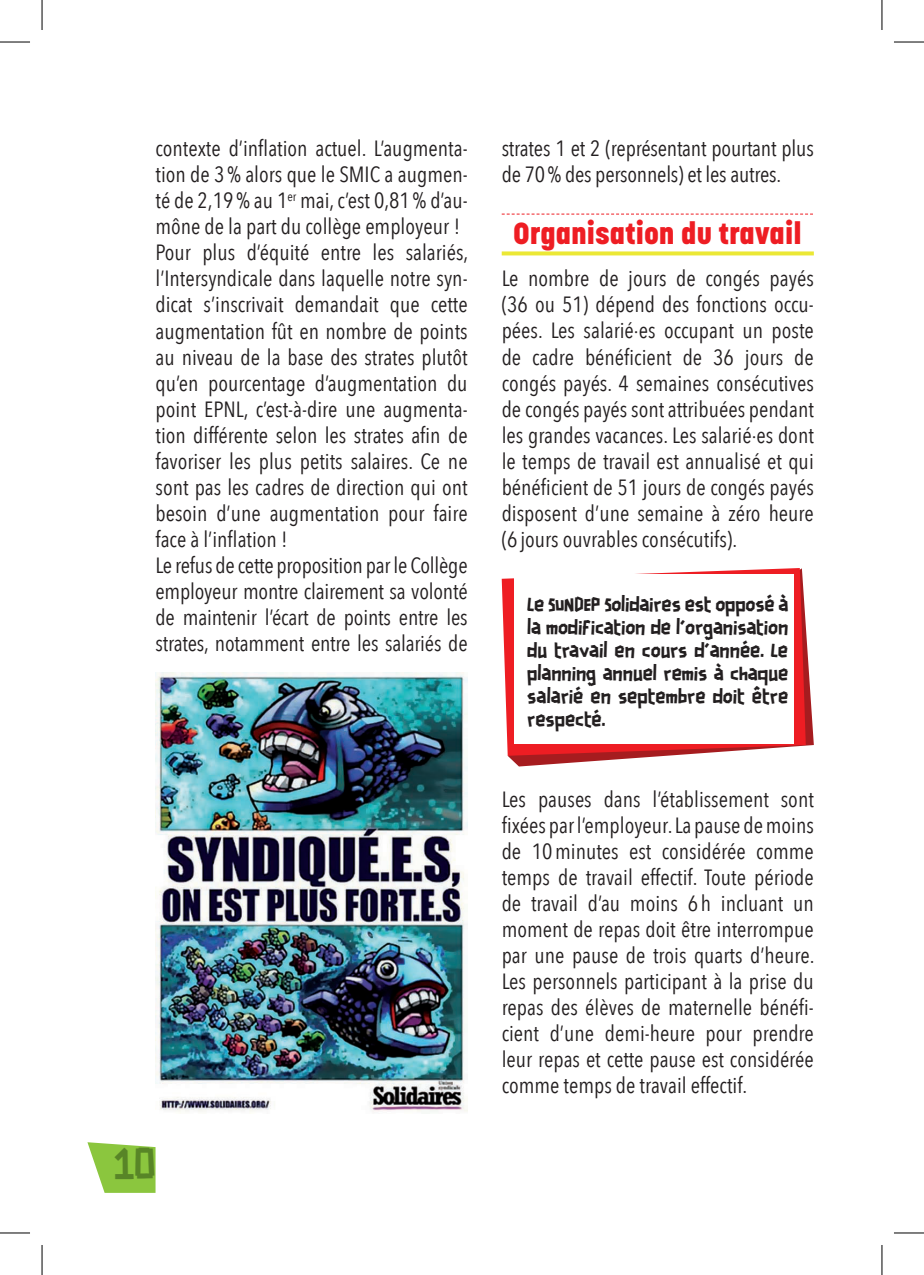
<style>
.page{position:relative;width:924px;height:1275px;background:#fff}
.page>*{position:absolute;margin:0;border:0;box-sizing:border-box;transform-origin:0 0}
.t1{font:36px "Scotchlidaires";color:#588527}
.t2{font:800 30px "Korolev";color:#ee1d23}
.t3{font:22px/26px "Avenir Next Condensed";color:#231f20}
.t4{font:18px/23px "Scotchlidaires";letter-spacing:-.005em;color:#231f20;text-align:justify}
</style>
<div class="page">
<svg style="left:508px;top:615px;width:305px;height:151px"></svg>
<svg style="left:501px;top:568px;width:304px;height:188px;fill:#ee1d23"></svg>
<div style="left:514px;top:574px;width:279px;height:169px;background:#fff"></div>
<svg style="left:87px;top:1142px;width:68px;height:50px"></svg>
<svg style="left:501px;top:214px;width:311px;height:1px"></svg>
<svg style="left:501px;top:251px;width:312px;height:4px"></svg>
<img style="left:155px;top:672px;width:312px;height:440px">
<hr style="left:0;top:42px;width:30px;height:1px;background:#000">
<hr style="left:893px;top:42px;width:30px;height:1px;background:#000">
<hr style="left:0;top:1232px;width:30px;height:1px;background:#000">
<hr style="left:893px;top:1232px;width:30px;height:1px;background:#000">
<hr style="left:42px;top:0;width:1px;height:30px;background:#000">
<hr style="left:42px;top:1245px;width:1px;height:30px;background:#000">
<hr style="left:881px;top:0;width:1px;height:30px;background:#000">
<hr style="left:881px;top:1245px;width:1px;height:30px;background:#000">
<p class="t3" style="left:155px;top:135px;width:314px">contexte d’inflation actuel. L’augmenta&shy;tion de 3% alors que le SMIC a augmen&shy;té de 2,19% au 1<sup>er</sup> mai, c’est 0,81% d’au&shy;mône de la part du collège employeur !<br>Pour plus d’équité entre les salariés, l’Intersyndicale dans laquelle notre syn&shy;dicat s’inscrivait demandait que cette augmentation fût en nombre de points au niveau de la base des strates plutôt qu’en pourcentage d’augmentation du point EPNL, c’est-à-dire une augmenta&shy;tion différente selon les strates afin de favoriser les plus petits salaires. Ce ne sont pas les cadres de direction qui ont besoin d’une augmentation pour faire face à l’inflation !<br>Le refus de cette proposition par le Collège employeur montre clairement sa volonté de maintenir l’écart de points entre les strates, notamment entre les salariés de</p>
<p class="t3" style="left:501px;top:135px;width:313px">strates 1 et 2 (représentant pourtant plus de 70% des personnels) et les autres.</p>
<h2 class="t2" style="left:513px;top:215px;width:290px">Organisation du travail</h2>
<p class="t3" style="left:501px;top:265px;width:313px;text-align:justify">Le nombre de jours de congés payés (36 ou 51) dépend des fonctions occu&shy;pées. Les salarié·es occupant un poste de cadre bénéficient de 36 jours de congés payés. 4 semaines consécutives de congés payés sont attribuées pendant les grandes vacances. Les salarié·es dont le temps de travail est annualisé et qui bénéficient de 51 jours de congés payés disposent d’une semaine à zéro heure (6 jours ouvrables consécutifs).</p>
<p class="t4" style="left:527px;top:594px;width:262px">Le SUNDEP Solidaires est opposé à la modification de l’organisation du travail en cours d’année. Le planning annuel remis à chaque salarié en septembre doit être respecté.</p>
<h1 class="t1" style="left:114px;top:1139px;width:43px">10</h1>
<p class="t3" style="left:501px;top:785px;width:314px;text-align:justify">Les pauses dans l’établissement sont fixées par l’employeur. La pause de moins de 10minutes est considérée comme temps de travail effectif. Toute période de travail d’au moins 6 h incluant un moment de repas doit être interrompue par une pause de trois quarts d’heure.<br>Les personnels participant à la prise du repas des élèves de maternelle bénéfi&shy;cient d’une demi-heure pour prendre leur repas et cette pause est considérée comme temps de travail effectif.</p>
</div>
